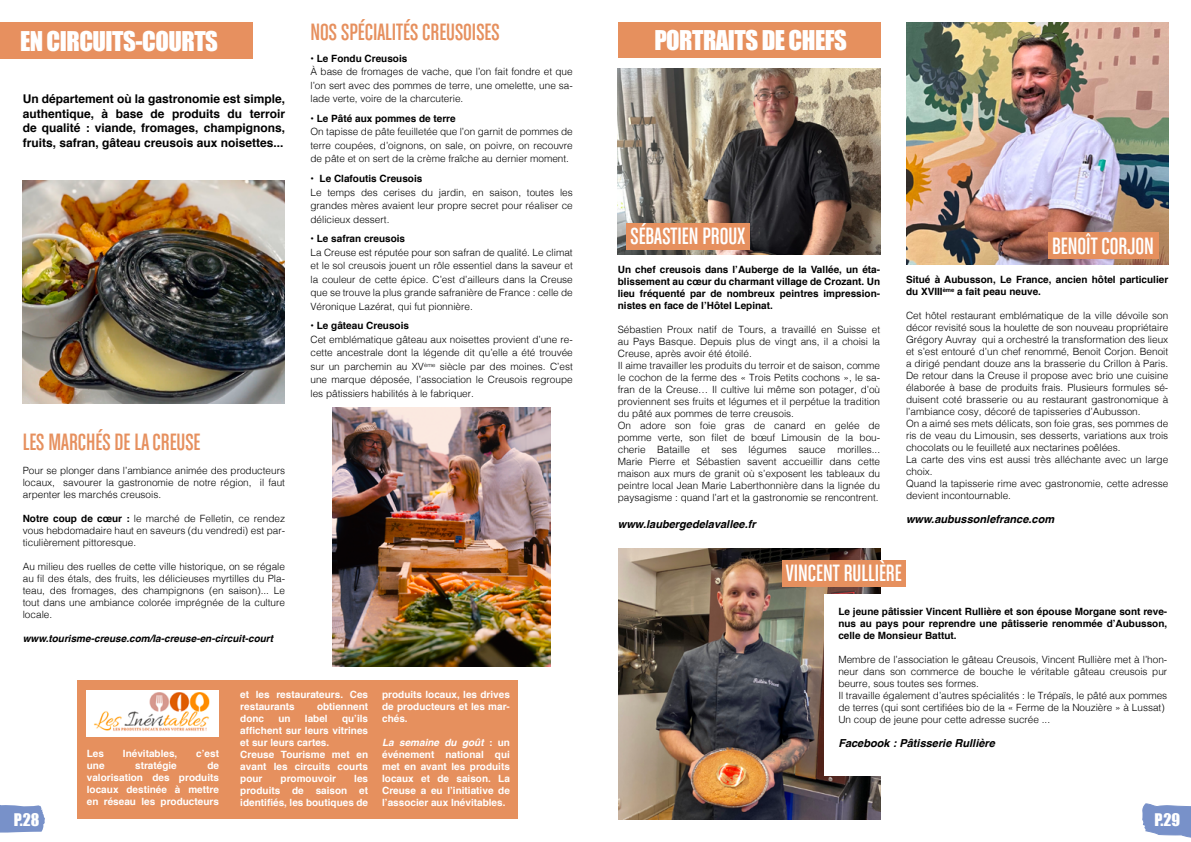
<style>
.page{position:relative;width:1191px;height:842px;background:#fff}
.page>*{position:absolute;margin:0;border:0;box-sizing:border-box;transform-origin:0 0}
.t1{font:25px "Chalet Comprime Cologne Eighty";color:#e6905e}
.t2{font:25px "Chalet Comprime Cologne Eighty";color:#fff}
.t3{font:25px "Impact";letter-spacing:-.02em;color:#fff}
.t4{font:16px "Impact";color:#fff}
.t5{font:700 12px/14.4px "Helvetica";color:#000;text-align:justify}
.t6{font:italic 700 11px "Helvetica";color:#000}
.t7{font:300 10px/12px "Helvetica";color:#000;text-align:justify}
.t8{font:700 10px/12px "Helvetica";color:#fff;text-align:justify}
.t9{font:700 10px/12px "Helvetica";color:#000;text-align:justify}
.t10{font:italic 700 10px "Helvetica";color:#000}
.s1{font-weight:700}
.s2{font-style:italic}
</style>
<div class="page">
<img style="left:906px;top:23px;width:262px;height:242px">
<img style="left:618px;top:549px;width:262px;height:270px">
<div style="left:824px;top:594px;width:343px;height:181px;background:#fff"></div>
<img style="left:23px;top:181px;width:262px;height:223px">
<div style="left:618px;top:23px;width:262px;height:35px;background:#e6905e"></div>
<div style="left:77px;top:680px;width:441px;height:139px;background:#e6905e"></div>
<img style="left:87px;top:690px;width:131px;height:46px">
<svg style="left:1142px;top:803px;width:49px;height:35px"></svg>
<img style="left:333px;top:408px;width:217px;height:258px">
<svg style="left:0;top:805px;width:45px;height:28px"></svg>
<div style="left:0;top:22px;width:252px;height:37px;background:#e7905f"></div>
<img style="left:618px;top:68px;width:262px;height:187px">
<div style="left:626px;top:223px;width:124px;height:26px;background:#e6905e"></div>
<div style="left:1047px;top:232px;width:111px;height:27px;background:#e6905e"></div>
<div style="left:782px;top:560px;width:124px;height:27px;background:#e6905e"></div>
<h1 class="t3" style="left:20px;top:21px;width:199px">EN CIRCUITS-COURTS</h1>
<p class="t5" style="left:23px;top:92px;width:264px">Un département où la gastronomie est simple, authentique, à base de produits du terroir de qualité : viande, fromages, champignons, fruits, safran, gâteau creusois aux noisettes...</p>
<h1 class="t1" style="left:23px;top:428px;width:179px">LES MARCHÉS DE LA CREUSE</h1>
<p class="t7" style="left:23px;top:463px;width:264px">Pour se plonger dans l’ambiance animée des producteurs locaux, savourer la gastronomie de notre région, il faut arpenter les marchés creusois.</p>
<p class="t7" style="left:23px;top:511px;width:264px"><span class="s1">Notre coup de cœur :</span> le marché de Felletin, ce rendez vous hebdomadaire haut en saveurs (du vendredi) est par&shy;ticulièrement pittoresque.</p>
<p class="t7" style="left:23px;top:559px;width:264px">Au milieu des ruelles de cette ville historique, on se régale au fil des étals, des fruits, les délicieuses myrtilles du Pla&shy;teau, des fromages, des champignons (en saison)... Le tout dans une ambiance colorée imprégnée de la culture locale.</p>
<p class="t10" style="left:23px;top:630px;width:252px">www.tourisme-creuse.com/la-creuse-en-circuit-court</p>
<h1 class="t1" style="left:310px;top:18px;width:191px">NOS SPÉCIALITÉS CREUSOISES</h1>
<p class="t9" style="left:310px;top:52px;width:98px">• Le Fondu Creusois</p>
<p class="t7" style="left:310px;top:64px;width:264px;line-height:13.5px">À base de fromages de vache, que l’on fait fondre et que l’on sert avec des pommes de terre, une omelette, une sa&shy;lade verte, voire de la charcuterie.</p>
<p class="t9" style="left:310px;top:112px;width:147px">• Le Pâté aux pommes de terre</p>
<p class="t7" style="left:310px;top:124px;width:264px;line-height:13.5px">On tapisse de pâte feuilletée que l’on garnit de pommes de terre coupées, d’oignons, on sale, on poivre, on recouvre de pâte et on sert de la crème fraîche au dernier moment.</p>
<p class="t9" style="left:310px;top:173px;width:113px">• Le Clafoutis Creusois</p>
<p class="t7" style="left:310px;top:184px;width:264px;line-height:13.5px">Le temps des cerises du jardin, en saison, toutes les grandes mères avaient leur propre secret pour réaliser ce délicieux dessert.</p>
<p class="t9" style="left:310px;top:233px;width:96px">• Le safran creusois</p>
<p class="t7" style="left:310px;top:245px;width:264px;line-height:13.5px">La Creuse est réputée pour son safran de qualité. Le climat et le sol creusois jouent un rôle essentiel dans la saveur et la couleur de cette épice. C’est d’ailleurs dans la Creuse que se trouve la plus grande safranière de France : celle de Véronique Lazérat, qui fut pionnière.</p>
<p class="t9" style="left:310px;top:320px;width:100px">• Le gâteau Creusois</p>
<p class="t7" style="left:310px;top:332px;width:264px;line-height:13.5px">Cet emblématique gâteau aux noisettes provient d’une re&shy;cette ancestrale dont la légende dit qu’elle a été trouvée sur un parchemin au XV<sup>ème</sup> siècle par des moines. C’est une marque déposée, l’association le Creusois regroupe les pâtissiers habilités à le fabriquer.</p>
<h2 class="t4" style="left:14px;top:807px;width:27px">P.28</h2>
<p class="t8" style="left:87px;top:747px;width:19px">Les</p>
<p class="t8" style="left:123px;top:747px;width:56px">Inévitables,</p>
<p class="t8" style="left:196px;top:747px;width:24px">c’est</p>
<p class="t8" style="left:87px;top:759px;width:19px">une</p>
<p class="t8" style="left:135px;top:759px;width:43px">stratégie</p>
<p class="t8" style="left:87px;top:759px;width:134px;text-indent:120px">de valorisation des produits locaux destinée à mettre en réseau les producteurs</p>
<p class="t8" style="left:240px;top:688px;width:129px">et les restaurateurs. Ces restaurants</p>
<p class="t8" style="left:317px;top:700px;width:53px">obtiennent</p>
<p class="t8" style="left:240px;top:712px;width:129px;text-align:left;text-indent:102px">qu’ils affichent sur leurs vitrines et sur leurs cartes.<br>Creuse Tourisme met en avant les circuits courts pour</p>
<p class="t8" style="left:240px;top:712px;width:25px">donc</p>
<p class="t8" style="left:278px;top:712px;width:14px">un</p>
<p class="t8" style="left:305px;top:712px;width:24px">label</p>
<p class="t8" style="left:281px;top:772px;width:57px">promouvoir</p>
<p class="t8" style="left:240px;top:772px;width:129px;text-indent:114px">les produits de saison et identifiés, les boutiques de</p>
<p class="t8" style="left:382px;top:688px;width:129px">produits locaux, les drives de producteurs et les mar&shy;chés.</p>
<p class="t8" style="left:382px;top:736px;width:129px"><span class="s2">La semaine du goût</span> : un événement national qui met en avant les produits locaux et de saison. La Creuse a eu l’initiative de l’associer aux Inévitables.</p>
<h1 class="t3" style="left:654px;top:20px;width:194px">PORTRAITS DE CHEFS</h1>
<h1 class="t2" style="left:630px;top:222px;width:116px">SÉBASTIEN PROUX</h1>
<h1 class="t2" style="left:1052px;top:232px;width:103px">BENOÎT CORJON</h1>
<p class="t9" style="left:618px;top:263px;width:264px">Un chef creusois dans l’Auberge de la Vallée, un éta&shy;blissement au cœur du charmant village de Crozant. Un lieu fréquenté par de nombreux peintres impression&shy;nistes en face de l’Hôtel Lepinat.</p>
<p class="t7" style="left:618px;top:323px;width:264px;text-align:left">Sébastien Proux natif de Tours, a travaillé en Suisse et au Pays Basque. Depuis plus de vingt ans, il a choisi la Creuse, après avoir été étoilé.<br>Il aime travailler les produits du terroir et de saison, comme le cochon de la ferme des « Trois Petits cochons », le sa&shy;fran de la Creuse… Il cultive lui même son potager, d’où proviennent ses fruits et légumes et il perpétue la tradition du pâté aux pommes de terre creusois.<br>On adore son foie gras de canard en gelée de pomme verte, son filet de bœuf Limousin de la bou&shy;cherie Bataille et ses légumes sauce morilles...<br>Marie Pierre et Sébastien savent accueillir dans cette maison aux murs de granit où s’exposent les tableaux du peintre local Jean Marie Laberthonnière dans la lignée du paysagisme : quand l’art et la gastronomie se rencontrent.</p>
<p class="t6" style="left:618px;top:515px;width:139px">www.laubergedelavallee.fr</p>
<p class="t9" style="left:906px;top:274px;width:264px">Situé à Aubusson, Le France, ancien hôtel particulier du XVIII<sup>ème</sup> a fait peau neuve.</p>
<p class="t7" style="left:906px;top:309px;width:264px;text-align:left">Cet hôtel restaurant emblématique de la ville dévoile son décor revisité sous la houlette de son nouveau propriétaire Grégory Auvray qui a orchestré la transformation des lieux et s’est entouré d’un chef renommé, Benoit Corjon. Benoit a dirigé pendant douze ans la brasserie du Crillon à Paris.<br>De retour dans la Creuse il propose avec brio une cuisine élaborée à base de produits frais. Plusieurs formules sé&shy;duisent coté brasserie ou au restaurant gastronomique à l’ambiance cosy, décoré de tapisseries d’Aubusson.<br>On a aimé ses mets délicats, son foie gras, ses pommes de ris de veau du Limousin, ses desserts, variations aux trois chocolats ou le feuilleté aux nectarines poêlées.<br>La carte des vins est aussi très alléchante avec un large choix.<br>Quand la tapisserie rime avec gastronomie, cette adresse devient incontournable.</p>
<p class="t6" style="left:906px;top:510px;width:150px">www.aubussonlefrance.com</p>
<h1 class="t2" style="left:786px;top:560px;width:117px">VINCENT RULLIÈRE</h1>
<p class="t9" style="left:838px;top:606px;width:330px">Le jeune pâtissier Vincent Rullière et son épouse Morgane sont reve&shy;nus au pays pour reprendre une pâtisserie renommée d’Aubusson, celle de Monsieur Battut.</p>
<p class="t7" style="left:838px;top:653px;width:330px;text-align:left">Membre de l’association le gâteau Creusois, Vincent Rullière met à l’hon&shy;neur dans son commerce de bouche le véritable gâteau creusois pur beurre, sous toutes ses formes.<br>Il travaille également d’autres spécialités : le Trépaïs, le pâté aux pommes de terres (qui sont certifiées bio de la « Ferme de la Nouzière » à Lussat)<br>Un coup de jeune pour cette adresse sucrée ...</p>
<p class="t6" style="left:838px;top:734px;width:158px">Facebook : Pâtisserie Rullière</p>
<h2 class="t4" style="left:1154px;top:807px;width:27px">P.29</h2>
</div>
